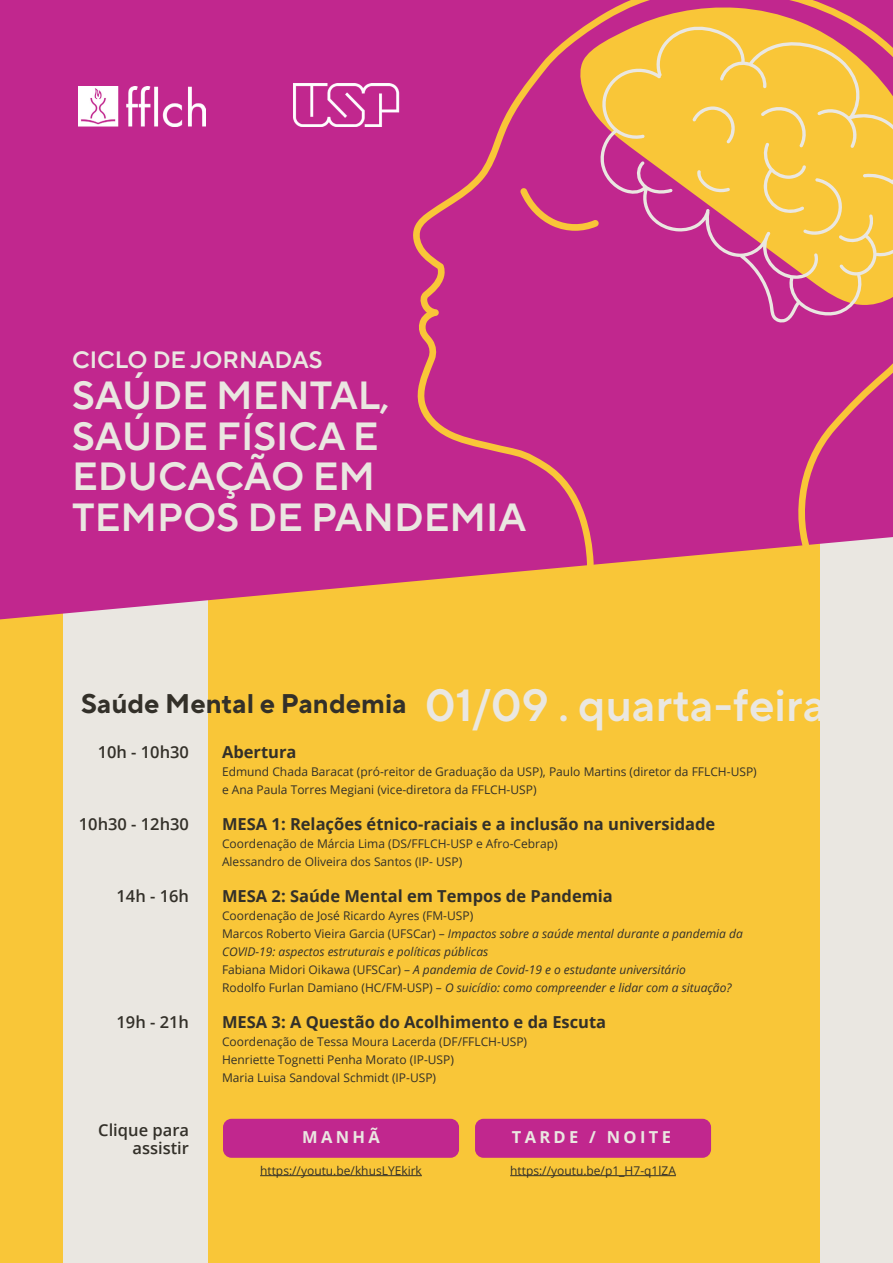
<style>
.page{position:relative;width:893px;height:1263px;background:#f9c638}
.page>*{position:absolute;margin:0;border:0;box-sizing:border-box;transform-origin:0 0}
.t1{font:600 39.3px/40.7px "TT Norms Pro";color:#eae7e1}
.t2{font:700 27px "TT Norms Pro";color:#333029}
.t3{font:600 23.7px "TT Norms Pro";color:#eae7e1}
.t4{font:700 16.5px "Open Sans";color:#333029}
.t5{font:600 16.5px/18px "Open Sans";color:#333029;text-align:right}
.t6{font:700 16.5px "Open Sans";letter-spacing:.2em;color:#eae7e1}
.t7{font:12px/18px "Open Sans";color:#333029}
.t8{font:italic 12px/18px "Open Sans";color:#333029}
.s1{font-weight:600;font-size:45px;color:#eae7e1}
.s2{font-style:normal}
</style>
<div class="page">
<div style="left:63px;top:0;width:144px;height:1263px;background:#eae7e1"></div>
<div style="left:821px;top:0;width:72px;height:1263px;background:#eae7e1"></div>
<svg style="left:0;top:0;width:821px;height:619px;background:#c53587"></svg>
<img style="left:78px;top:86px;width:128px;height:41px">
<svg style="left:411px;top:0;width:482px;height:583px;background:#c63887"></svg>
<svg style="left:520px;top:188px;width:79px;height:43px"></svg>
<svg style="left:599px;top:26px;width:294px;height:297px"></svg>
<svg style="left:692px;top:106px;width:44px;height:37px"></svg>
<svg style="left:697px;top:170px;width:33px;height:23px"></svg>
<svg style="left:761px;top:105px;width:83px;height:131px"></svg>
<img style="left:294px;top:84px;width:108px;height:42px">
<div style="left:223px;top:1119px;width:236px;height:39px;background:#c1278e;border-radius:9px"></div>
<div style="left:475px;top:1119px;width:236px;height:39px;background:#c1278e;border-radius:9px"></div>
<hr style="left:260px;top:1175px;width:162px;height:1px;background:#333029">
<hr style="left:510px;top:1175px;width:166px;height:1px;background:#333029">
<h3 class="t3" style="left:72px;top:343px;width:252px">CICLO DE JORNADAS</h3>
<h1 class="t1" style="left:72px;top:372px;width:456px">SAÚDE MENTAL,<br>SAÚDE FÍSICA E<br>EDUCAÇÃO EM<br>TEMPOS DE PANDEMIA</h1>
<h2 class="t2" style="left:81px;top:683px;width:747px">Saúde Mental e Pandemia <span class="s1">01/09 . quarta-feira</span></h2>
<h3 class="t5" style="left:98px;top:742px;width:93px">10h - 10h30</h3>
<h3 class="t4" style="left:222px;top:740px;width:76px">Abertura</h3>
<p class="t7" style="left:222px;top:762px;width:536px">Edmund Chada Baracat (pró-reitor de Graduação da USP), Paulo Martins (diretor da FFLCH-USP) e Ana Paula Torres Megiani (vice-diretora da FFLCH-USP)</p>
<h3 class="t4" style="left:222px;top:812px;width:495px">MESA 1: Relações étnico-raciais e a inclusão na universidade</h3>
<p class="t7" style="left:222px;top:834px;width:337px">Coordenação de Márcia Lima (DS/FFLCH-USP e Afro-Cebrap)<br>Alessandro de Oliveira dos Santos (IP- USP)</p>
<h3 class="t4" style="left:222px;top:884px;width:392px">MESA 2: Saúde Mental em Tempos de Pandemia</h3>
<p class="t8" style="left:222px;top:906px;width:522px"><span class="s2">Coordenação de José Ricardo Ayres (FM-USP)<br>Marcos Roberto Vieira Garcia (UFSCar) –</span> Impactos sobre a saúde mental durante a pandemia da COVID-19: aspectos estruturais e políticas públicas<br><span class="s2">Fabiana Midori Oikawa (UFSCar) –</span> A pandemia de Covid-19 e o estudante universitário<br><span class="s2">Rodolfo Furlan Damiano (HC/FM-USP) –</span> O suicídio: como compreender e lidar com a situação?</p>
<h3 class="t4" style="left:222px;top:1010px;width:386px">MESA 3: A Questão do Acolhimento e da Escuta</h3>
<p class="t7" style="left:222px;top:1032px;width:307px">Coordenação de Tessa Moura Lacerda (DF/FFLCH-USP)<br>Henriette Tognetti Penha Morato (IP-USP)<br>Maria Luisa Sandoval Schmidt (IP-USP)</p>
<h3 class="t5" style="left:79px;top:814px;width:112px">10h30 - 12h30</h3>
<h3 class="t5" style="left:116px;top:886px;width:74px">14h - 16h</h3>
<h3 class="t5" style="left:116px;top:1012px;width:74px">19h - 21h</h3>
<h3 class="t5" style="left:98px;top:1120px;width:92px">Clique para assistir</h3>
<h3 class="t6" style="left:302px;top:1126px;width:79px">MANHÃ</h3>
<h3 class="t6" style="left:512px;top:1125px;width:161px">TARDE / NOITE</h3>
<p class="t7" style="left:260px;top:1161px;width:163px">https://youtu.be/khusLYEkirk</p>
<p class="t7" style="left:510px;top:1161px;width:167px">https://youtu.be/p1_H7-q1lZA</p>
</div>
